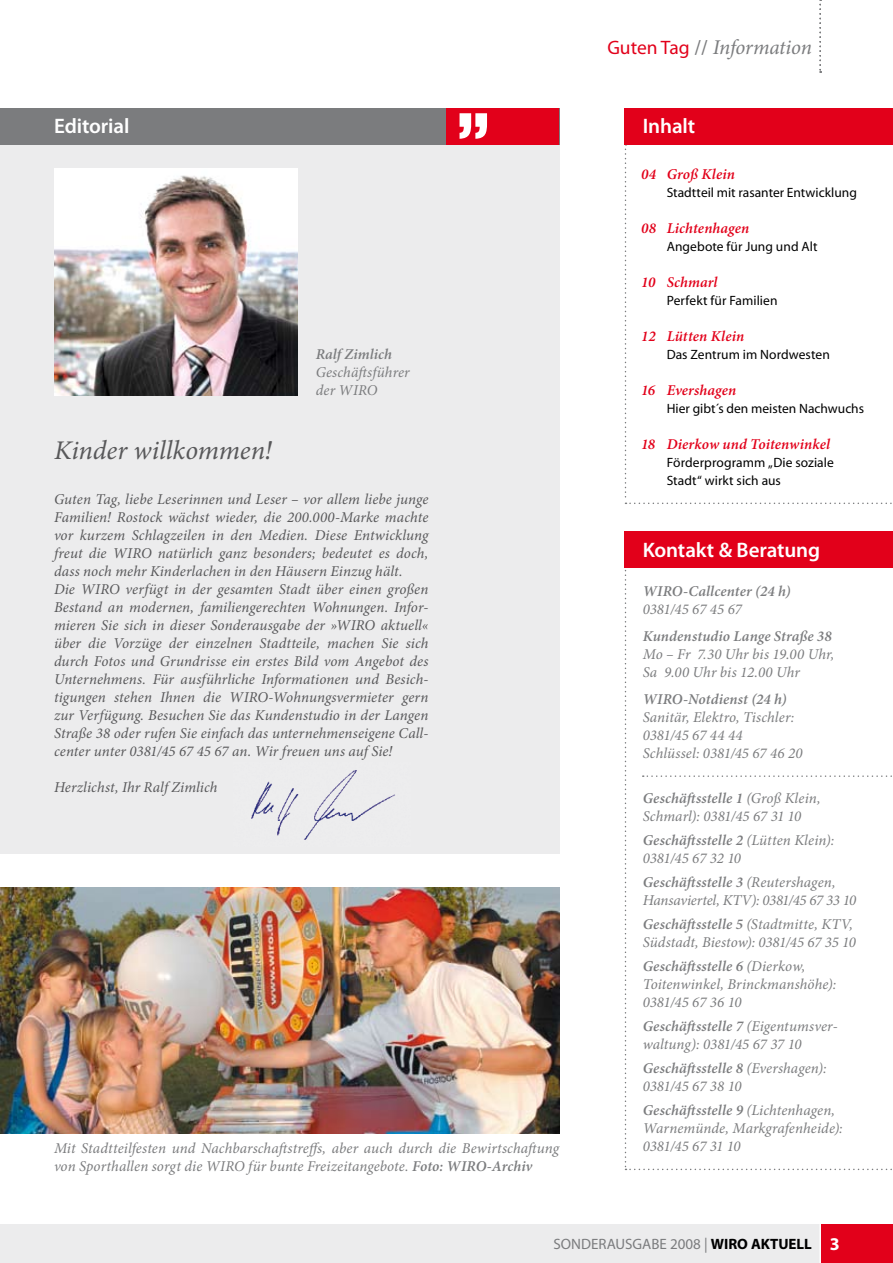
<style>
.page{position:relative;width:893px;height:1263px;background:#fff}
.page>*{position:absolute;margin:0;border:0;box-sizing:border-box;transform-origin:0 0}
.t1{font:italic 27px "Minion Pro";color:#58585a}
.t2{font:600 21px "Myriad Pro";letter-spacing:-.005em;color:#fff}
.t3{font:italic 21px "Minion Pro";letter-spacing:-.01em;color:#7b7c7e}
.t4{font:italic 15px/18px "Minion Pro";letter-spacing:.005em;color:#58585a}
.t5{font:italic 15px/18px "Minion Pro";letter-spacing:.005em;color:#7b7c7e}
.t6{font:italic 600 15px "Minion Pro";letter-spacing:.005em;color:#e2001a}
.t7{font:italic 600 15px "Minion Pro";letter-spacing:.005em;color:#7b7c7e}
.t8{font:italic 15px/18px "Minion Pro";letter-spacing:-.015em;color:#7b7c7e}
.t9{font:15px "Myriad Pro";color:#7b7c7e}
.t10{font:13.5px/18px "Myriad";letter-spacing:.005em;color:#000}
.s1{font-family:"Myriad Pro";font-style:normal;font-size:19.5px;color:#e2001a}
.s2{font-weight:600;font-style:normal}
.s3{font-weight:600}
.s4{font-weight:700;color:#000}
</style>
<div class="page">
<div style="left:0;top:108px;width:559px;height:745px;background:#ececed"></div>
<img style="left:251px;top:770px;width:144px;height:70px">
<img style="left:54px;top:169px;width:244px;height:226px">
<div style="left:0;top:1224px;width:893px;height:39px;background:#ececed"></div>
<div style="left:821px;top:1224px;width:72px;height:39px;background:#e2001a"></div>
<hr style="left:819px;top:1224px;width:2px;height:39px;background:#fff">
<svg style="left:819px;top:0;width:2px;height:73px"></svg>
<svg style="left:625px;top:144px;width:268px;height:360px"></svg>
<div style="left:625px;top:532px;width:268px;height:36px;background:#e2001a"></div>
<div style="left:625px;top:108px;width:268px;height:36px;background:#e2001a"></div>
<img style="left:0;top:888px;width:559px;height:245px">
<div style="left:0;top:108px;width:559px;height:36px;background:#7b7c7e"></div>
<div style="left:446px;top:108px;width:113px;height:36px;background:#e2001a"></div>
<svg style="left:459px;top:113px;width:28px;height:26px"></svg>
<svg style="left:625px;top:569px;width:267px;height:601px"></svg>
<h2 class="t2" style="left:54px;top:113px;width:77px">Editorial</h2>
<h1 class="t1" style="left:54px;top:431px;width:219px">Kinder willkommen!</h1>
<p class="t7" style="left:316px;top:345px;width:78px">Ralf Zimlich</p>
<p class="t5" style="left:316px;top:363px;width:96px">Geschäftsführer der WIRO</p>
<p class="t4" style="left:54px;top:490px;width:376px">Guten Tag, liebe Leserinnen und Leser – vor allem liebe junge Familien! Rostock wächst wieder, die 200.000-Marke machte vor kurzem Schlagzeilen in den Medien. Diese Entwicklung freut die WIRO natürlich ganz besonders; bedeutet es doch, dass noch mehr Kinderlachen in den Häusern Einzug hält.<br>Die WIRO verfügt in der gesamten Stadt über einen großen Bestand an modernen, familiengerechten Wohnungen. Infor&shy;mieren Sie sich in dieser Sonderausgabe der »WIRO aktuell« über die Vorzüge der einzelnen Stadtteile, machen Sie sich durch Fotos und Grundrisse ein erstes Bild vom Angebot des Unternehmens. Für ausführliche Informationen und Besich&shy;tigungen stehen Ihnen die WIRO-Wohnungsvermieter gern zur Verfügung. Besuchen Sie das Kundenstudio in der Langen Straße 38 oder rufen Sie einfach das unternehmenseigene Call&shy;center unter 0381/45 67 45 67 an. Wir freuen uns auf Sie!</p>
<p class="t4" style="left:54px;top:778px;width:165px">Herzlichst, Ihr Ralf Zimlich</p>
<h2 class="t3" style="left:607px;top:33px;width:206px"><span class="s1">Guten Tag</span> <span class="s2">//</span> Information</h2>
<h2 class="t2" style="left:643px;top:113px;width:54px">Inhalt</h2>
<p class="t6" style="left:641px;top:165px;width:95px">04 Groß Klein</p>
<p class="t10" style="left:667px;top:184px;width:192px">Stadtteil mit rasanter Entwicklung</p>
<p class="t6" style="left:641px;top:219px;width:110px">08 Lichtenhagen</p>
<p class="t10" style="left:667px;top:238px;width:152px">Angebote für Jung und Alt</p>
<p class="t6" style="left:641px;top:273px;width:78px">10 Schmarl</p>
<p class="t10" style="left:667px;top:292px;width:112px">Perfekt für Familien</p>
<p class="t6" style="left:641px;top:327px;width:105px">12 Lütten Klein</p>
<p class="t10" style="left:667px;top:346px;width:165px">Das Zentrum im Nordwesten</p>
<p class="t6" style="left:641px;top:381px;width:97px">16 Evershagen</p>
<p class="t10" style="left:667px;top:400px;width:199px">Hier gibt´s den meisten Nachwuchs</p>
<p class="t6" style="left:641px;top:435px;width:190px">18 Dierkow und Toitenwinkel</p>
<p class="t10" style="left:667px;top:454px;width:169px">Förderprogramm „Die soziale<br>Stadt“ wirkt sich aus</p>
<h2 class="t2" style="left:643px;top:536px;width:179px">Kontakt &amp; Beratung</h2>
<p class="t7" style="left:643px;top:582px;width:149px">WIRO-Callcenter (24 h)</p>
<p class="t5" style="left:643px;top:600px;width:101px">0381/45 67 45 67</p>
<p class="t7" style="left:643px;top:627px;width:190px">Kundenstudio Lange Straße 38</p>
<p class="t5" style="left:643px;top:645px;width:193px">Mo – Fr 7.30 Uhr bis 19.00 Uhr,<br>Sa 9.00 Uhr bis 12.00 Uhr</p>
<p class="t7" style="left:643px;top:690px;width:145px">WIRO-Notdienst (24 h)</p>
<p class="t5" style="left:643px;top:708px;width:161px">Sanitär, Elektro, Tischler:<br>0381/45 67 44 44<br>Schlüssel: 0381/45 67 46 20</p>
<p class="t5" style="left:643px;top:789px;width:179px"><span class="s3">Geschäftsstelle 1</span> (Groß Klein,<br>Schmarl): 0381/45 67 31 10</p>
<p class="t5" style="left:643px;top:831px;width:193px"><span class="s3">Geschäftsstelle 2</span> (Lütten Klein):<br>0381/45 67 32 10</p>
<p class="t8" style="left:643px;top:873px;width:215px"><span class="s3">Geschäftsstelle 3</span> (Reutershagen,<br>Hansaviertel, KTV): 0381/45 67 33 10</p>
<p class="t5" style="left:643px;top:915px;width:215px"><span class="s3">Geschäftsstelle 5</span> (Stadtmitte, KTV,<br>Südstadt, Biestow): 0381/45 67 35 10</p>
<p class="t5" style="left:643px;top:957px;width:195px"><span class="s3">Geschäftsstelle 6</span> (Dierkow,<br>Toitenwinkel, Brinckmanshöhe):<br>0381/45 67 36 10</p>
<p class="t5" style="left:643px;top:1017px;width:196px"><span class="s3">Geschäftsstelle 7</span> (Eigentumsver&shy;waltung): 0381/45 67 37 10</p>
<p class="t5" style="left:643px;top:1059px;width:185px"><span class="s3">Geschäftsstelle 8</span> (Evershagen):<br>0381/45 67 38 10</p>
<p class="t5" style="left:643px;top:1101px;width:202px"><span class="s3">Geschäftsstelle 9</span> (Lichtenhagen,<br>Warnemünde, Markgrafenheide):</p>
<p class="t5" style="left:54px;top:1139px;width:507px">Mit Stadtteilfesten und Nachbarschaftstreffs, aber auch durch die Bewirtschaftung</p>
<p class="t5" style="left:643px;top:1137px;width:99px">0381/45 67 31 10</p>
<p class="t5" style="left:54px;top:1157px;width:480px">von Sporthallen sorgt die WIRO für bunte Freizeitangebote. <span class="s3">Foto: WIRO-Archiv</span></p>
<p class="t9" style="left:554px;top:1234px;width:260px">SONDERAUSGABE 2008 | <span class="s4">WIRO AKTUELL</span></p>
</div>
